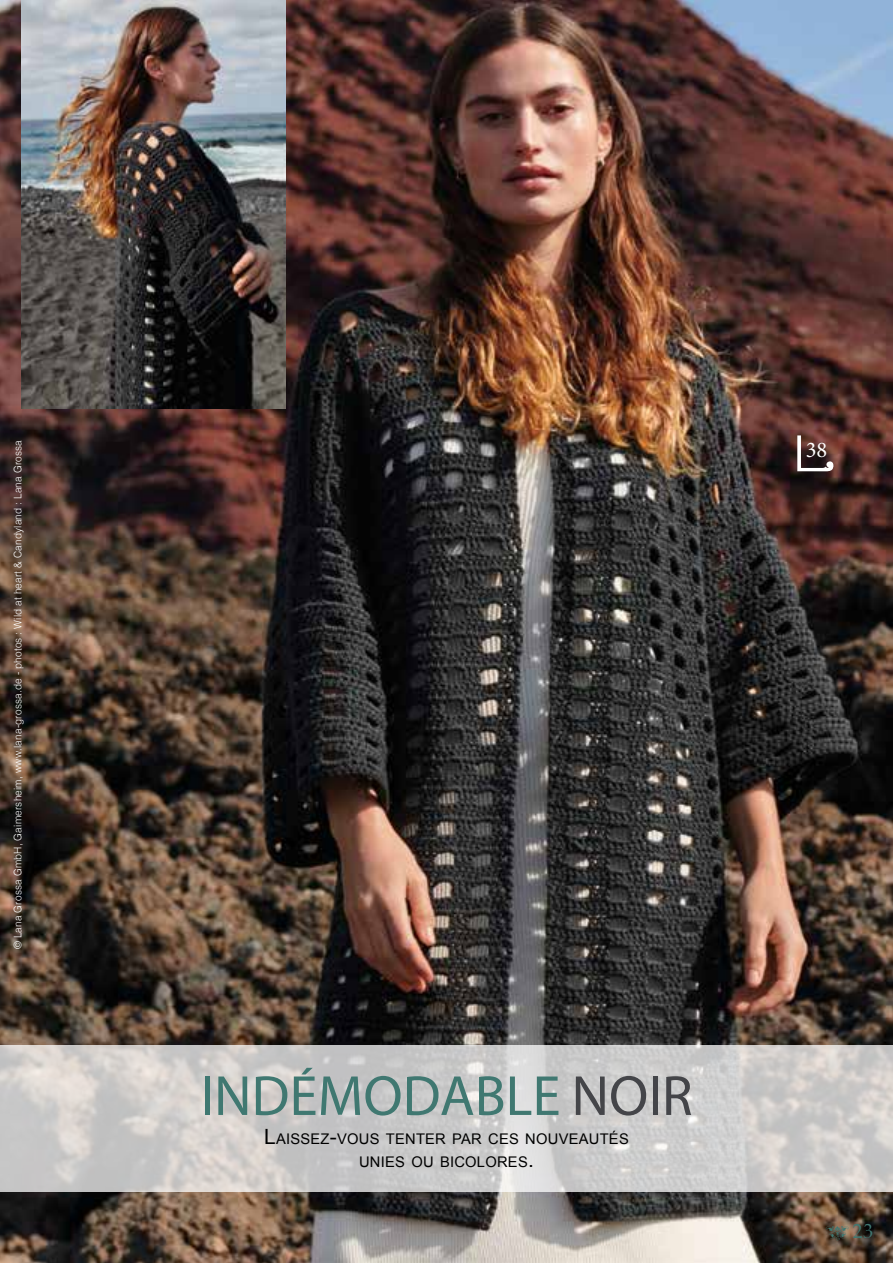
<style>
.page{position:relative;width:893px;height:1263px;background:#fff}
.page>*{position:absolute;margin:0;border:0;box-sizing:border-box;transform-origin:0 0}
.t1{font:57px "Myriad Pro";color:#407871}
.t2{font:22.5px "Minion Pro";color:#fff}
.t3{font:21px "Aldus Roman";color:#407871}
.t4{font:14.7px/22.5px "Arial";letter-spacing:.015em;color:#000;text-align:center}
.t5{font:300 10.5px "Helvetica";letter-spacing:.02em;color:#fff;scale:.95 1}
.s1{color:#444549}
.s2{font-size:21px}
.s3{font-family:"Neoclassic Fleurons Free";font-size:25.5px}
</style>
<div class="page">
<img style="left:0;top:0;width:893px;height:1263px">
<svg style="left:0;top:1045px;width:893px;height:146px;background:#cecccb"></svg>
<svg style="left:797px;top:435px;width:37px;height:36px"></svg>
<img style="left:21px;top:0;width:265px;height:408px">
<p class="t5" style="left:9px;top:949px;width:537px;rotate:-90deg">© Lana Grossa GmbH, Gaimersheim, www.lana-grossa.de - photos : Wild at heart &amp; Candyland : Lana Grossa</p>
<h2 class="t2" style="left:806px;top:435px;width:23px">38</h2>
<h1 class="t1" style="left:200px;top:1061px;width:494px">INDÉMODABLE <span class="s1">NOIR</span></h1>
<h3 class="t4" style="left:264px;top:1128px;width:366px"><span class="s2">L</span>AISSEZ<span class="s2">-</span>VOUS TENTER PAR CES NOUVEAUTÉS<br>UNIES OU BICOLORES<span class="s2">.</span></h3>
<h3 class="t3" style="left:825px;top:1219px;width:50px"><span class="s3">b</span>23</h3>
</div>
